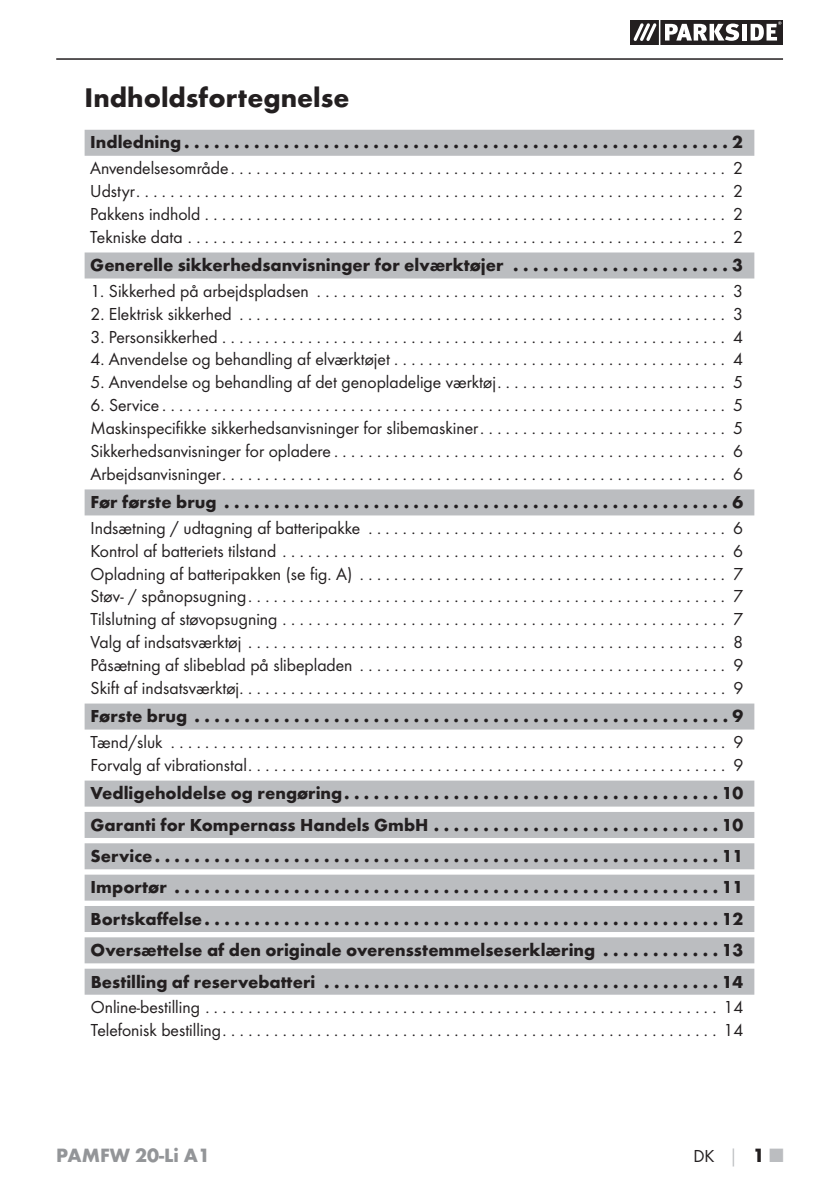
<style>
.page{position:relative;width:839px;height:1190px;background:#fff}
.page>*{position:absolute;margin:0;border:0;box-sizing:border-box;transform-origin:0 0}
.t1{font:700 28px "Futura";color:#231f20}
.t2{font:700 20px "Futura";color:#939598}
.t3{font:18px/22.8px "Futura Boo";color:#231f20;text-align:justify}
.t4{font:700 18px/31.4px "Futura";color:#231f20;text-align:justify}
.s1{font-family:"Futura";font-weight:700;color:#bbbdc0}
.s2{font-family:"Futura";font-weight:700;font-size:20px}
.s3{font-family:"Futura";font-weight:700;font-size:20px;color:#bbbdc0}
</style>
<div class="page">
<hr style="left:56px;top:58px;width:726px;height:2px;background:#231f20">
<svg style="left:630px;top:20px;width:152px;height:25px"></svg>
<hr style="left:658px;top:20px;width:2px;height:25px;background:#fff">
<div style="left:85px;top:130px;width:668px;height:26px;background:#bbbdc0"></div>
<div style="left:85px;top:252px;width:668px;height:26px;background:#bbbdc0"></div>
<div style="left:85px;top:489px;width:668px;height:26px;background:#bbbdc0"></div>
<div style="left:85px;top:703px;width:668px;height:26px;background:#bbbdc0"></div>
<div style="left:85px;top:780px;width:668px;height:26px;background:#bbbdc0"></div>
<div style="left:85px;top:812px;width:668px;height:26px;background:#bbbdc0"></div>
<div style="left:85px;top:843px;width:668px;height:26px;background:#bbbdc0"></div>
<div style="left:85px;top:874px;width:668px;height:26px;background:#bbbdc0"></div>
<div style="left:85px;top:906px;width:668px;height:26px;background:#bbbdc0"></div>
<div style="left:85px;top:937px;width:668px;height:26px;background:#bbbdc0"></div>
<div style="left:85px;top:968px;width:668px;height:26px;background:#bbbdc0"></div>
<h1 class="t1" style="left:85px;top:86px;width:266px">Indholdsfortegnelse</h1>
<p class="t4" style="left:90px;top:128px;width:653px">Indledning .......................................................2</p>
<p class="t3" style="left:90px;top:158px;width:653px">Anvendelsesområde .......................................................... 2<br>Udstyr ..................................................................... 2<br>Pakkens indhold ............................................................. 2<br>Tekniske data ............................................................... 2</p>
<p class="t4" style="left:90px;top:251px;width:653px">Generelle sikkerheds anvisninger for elværktøjer . . . . . . . . . . . . . . . . . . . . . . 3</p>
<p class="t3" style="left:90px;top:280px;width:653px">1. Sikkerhed på arbejdspladsen ................................................ 3</p>
<p class="t3" style="left:90px;top:303px;width:653px">2. Elektrisk sikkerhed ......................................................... 3</p>
<p class="t3" style="left:90px;top:326px;width:653px">3. Personsikkerhed ........................................................... 4</p>
<p class="t3" style="left:90px;top:349px;width:653px">4. Anvendelse og behandling af elværktøjet ....................................... 4</p>
<p class="t3" style="left:90px;top:372px;width:653px">5. Anvendelse og behandling af det genopladelige værktøj . . . . . . . . . . . . . . . . . . . . . . . . . . . 5</p>
<p class="t3" style="left:90px;top:394px;width:653px">6. Service .................................................................. 5<br>Maskinspecifikke sikkerhedsanvisninger for slibemaskiner . . . . . . . . . . . . . . . . . . . . . . . . . . . . . 5<br>Sikkerhedsanvisninger for opladere .............................................. 6<br>Arbejdsanvisninger ........................................................... 6</p>
<p class="t4" style="left:90px;top:488px;width:653px">Før første brug ...................................................6</p>
<p class="t3" style="left:90px;top:517px;width:654px">Indsætning / udtagning af batteripakke .......................................... 6<br>Kontrol af batteriets tilstand .................................................... 6<br>Opladning af batteripakken (se fig. A) ........................................... 7<br>Støv- / spånopsugning ........................................................ 7<br>Tilslutning af støvopsugning .................................................... 7<br>Valg af indsatsværktøj ........................................................ 8<br>Påsætning af slibeblad på slibepladen ........................................... 9<br>Skift af indsatsværktøj ......................................................... 9</p>
<p class="t4" style="left:90px;top:702px;width:653px">Første brug ......................................................9</p>
<p class="t3" style="left:90px;top:731px;width:653px">Tænd/sluk ................................................................. 9<br>Forvalg af vibrationstal ........................................................ 9</p>
<p class="t4" style="left:91px;top:779px;width:654px">Vedligeholdelse og rengøring ......................................10<br>Garanti for Kompernass Handels GmbH .............................10<br>Service .........................................................11<br>Importør .......................................................11<br>Bortskaffelse ....................................................12<br>Oversættelse af den originale overensstemmelseserklæring . . . . . . . . . . . . 13<br>Bestilling af reservebatteri ........................................14</p>
<p class="t3" style="left:91px;top:996px;width:653px">Online-bestilling ............................................................ 14<br>Telefonisk bestilling .......................................................... 14</p>
<p class="t2" style="left:56px;top:1147px;width:155px">PAMFW 20-Li A1</p>
<p class="t3" style="left:693px;top:1145px;width:91px">DK <span class="s1">│</span> <span class="s2">1</span> <span class="s3">■</span></p>
</div>
